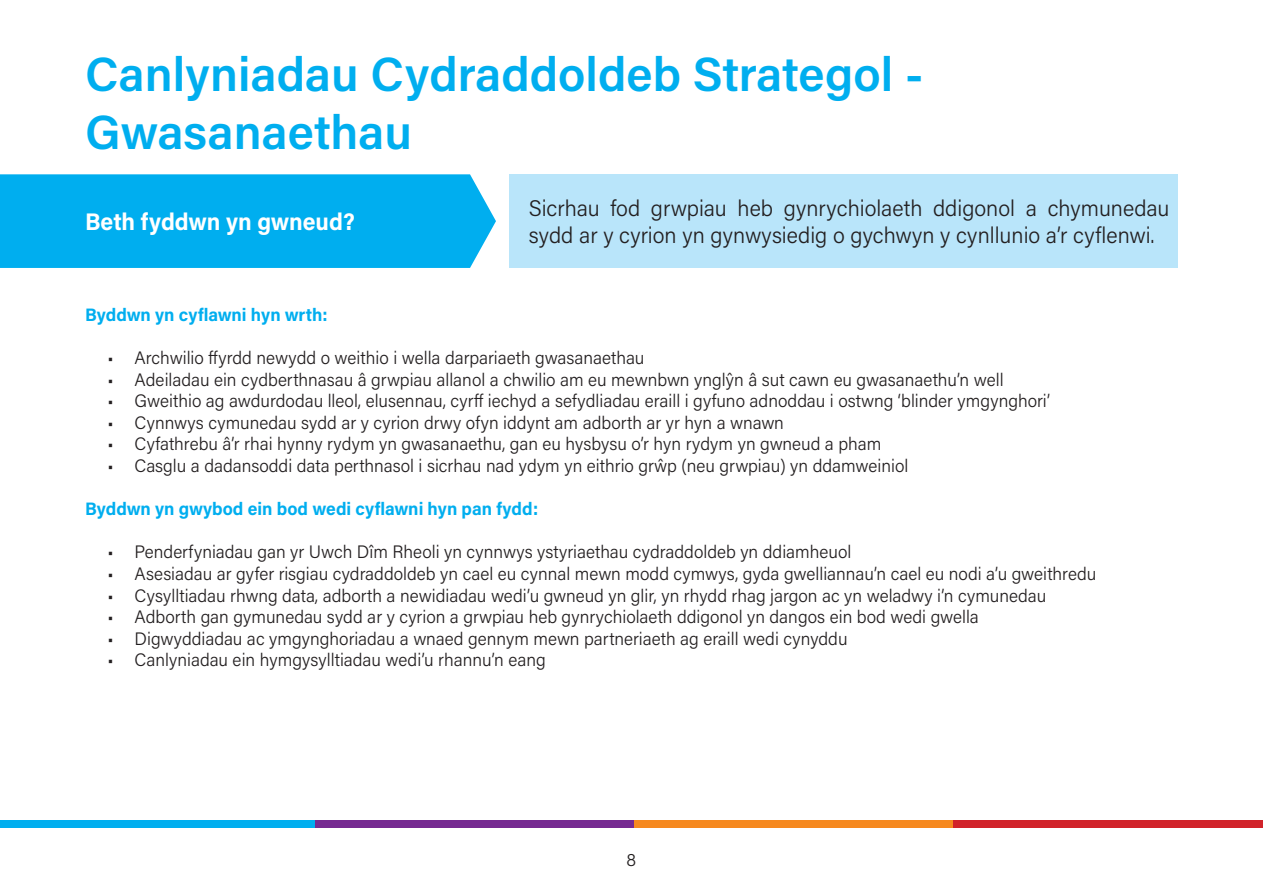
<style>
.page{position:relative;width:1263px;height:893px;background:#fff}
.page>*{position:absolute;margin:0;border:0;box-sizing:border-box;transform-origin:0 0}
.t1{font:600 48px/57.6px "Acumin Pro";color:#00aeef}
.t2{font:700 24px "Acumin Pro";color:#fff;scale:.96 1}
.t3{font:300 22.5px/27px "Acumin Pro";color:#231f20}
.t4{font:300 18px "Acumin Pro";color:#231f20}
.t5{font:700 18px "Acumin Pro";color:#00aeef}
</style>
<div class="page">
<div style="left:0;top:821px;width:315px;height:7px;background:#00aeef"></div>
<div style="left:315px;top:821px;width:319px;height:7px;background:#762a91"></div>
<div style="left:634px;top:821px;width:318px;height:7px;background:#f6891f"></div>
<div style="left:952px;top:821px;width:311px;height:7px;background:#d1232a"></div>
<div style="left:0;top:174px;width:496px;height:94px;background:#00aeef"></div>
<div style="left:510px;top:174px;width:668px;height:94px;background:#b9e5fa"></div>
<p class="t1" style="left:85px;top:44px;width:840px">Canlyniadau Cydraddoldeb Strategol -<br>Gwasanaethau</p>
<p class="t2" style="left:85px;top:205px;width:283px">Beth fyddwn yn gwneud?</p>
<p class="t3" style="left:529px;top:194px;width:642px">Sicrhau fod grwpiau heb gynrychiolaeth ddigonol a chymunedau sydd ar y cyrion yn gynwysiedig o gychwyn y cynllunio a’r cyflenwi.</p>
<p class="t5" style="left:85px;top:302px;width:244px">Byddwn yn cyflawni hyn wrth:</p>
<p class="t4" style="left:108px;top:345px;width:538px">• Archwilio ffyrdd newydd o weithio i wella darpariaeth gwasanaethau</p>
<p class="t4" style="left:108px;top:367px;width:897px">• Adeiladau ein cydberthnasau â grwpiau allanol a chwilio am eu mewnbwn ynglŷn â sut cawn eu gwasanaethu’n well</p>
<p class="t4" style="left:108px;top:388px;width:944px">• Gweithio ag awdurdodau lleol, elusennau, cyrff iechyd a sefydliadau eraill i gyfuno adnoddau i ostwng ‘blinder ymgynghori’</p>
<p class="t4" style="left:108px;top:410px;width:678px">• Cynnwys cymunedau sydd ar y cyrion drwy ofyn iddynt am adborth ar yr hyn a wnawn</p>
<p class="t4" style="left:108px;top:432px;width:775px">• Cyfathrebu â’r rhai hynny rydym yn gwasanaethu, gan eu hysbysu o’r hyn rydym yn gwneud a pham</p>
<p class="t4" style="left:108px;top:453px;width:802px">• Casglu a dadansoddi data perthnasol i sicrhau nad ydym yn eithrio grŵp (neu grwpiau) yn ddamweiniol</p>
<p class="t5" style="left:85px;top:496px;width:455px">Byddwn yn gwybod ein bod wedi cyflawni hyn pan fydd:</p>
<p class="t4" style="left:108px;top:540px;width:745px">• Penderfyniadau gan yr Uwch Dîm Rheoli yn cynnwys ystyriaethau cydraddoldeb yn ddiamheuol</p>
<p class="t4" style="left:108px;top:561px;width:990px">• Asesiadau ar gyfer risgiau cydraddoldeb yn cael eu cynnal mewn modd cymwys, gyda gwelliannau’n cael eu nodi a’u gweithredu</p>
<p class="t4" style="left:108px;top:583px;width:940px">• Cysylltiadau rhwng data, adborth a newidiadau wedi’u gwneud yn glir, yn rhydd rhag jargon ac yn weladwy i’n cymunedau</p>
<p class="t4" style="left:108px;top:604px;width:873px">• Adborth gan gymunedau sydd ar y cyrion a grwpiau heb gynrychiolaeth ddigonol yn dangos ein bod wedi gwella</p>
<p class="t4" style="left:108px;top:626px;width:741px">• Digwyddiadau ac ymgynghoriadau a wnaed gennym mewn partneriaeth ag eraill wedi cynyddu</p>
<p class="t4" style="left:108px;top:648px;width:440px">• Canlyniadau ein hymgysylltiadau wedi’u rhannu’n eang</p>
<p class="t4" style="left:627px;top:847px;width:11px">8</p>
</div>
